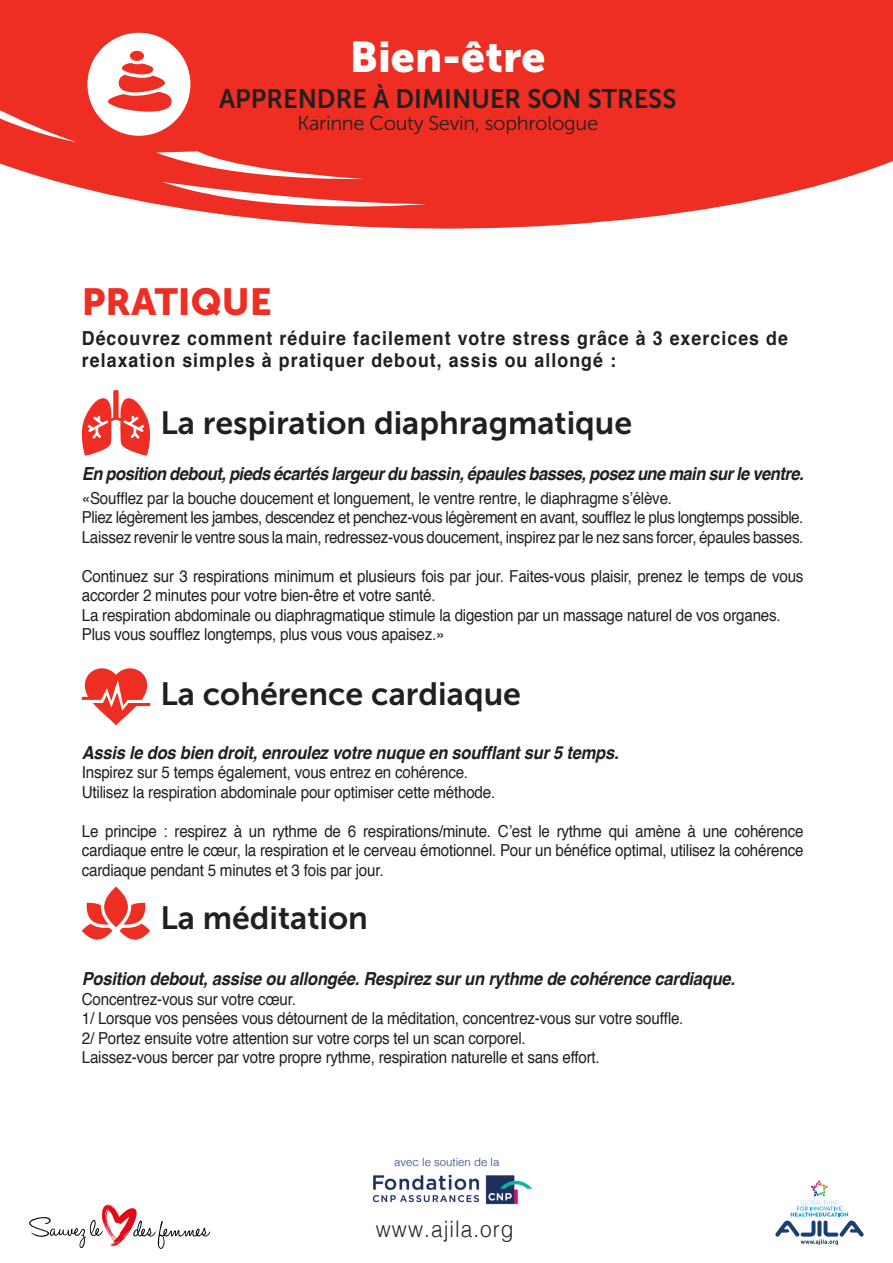
<style>
.page{position:relative;width:893px;height:1263px;background:#fff}
.page>*{position:absolute;margin:0;border:0;box-sizing:border-box;transform-origin:0 0}
.Titre_rouge{font:42.75px "Museo Sans 900";color:#fff}
.Titre_rouge-2{font:37.5px "Museo Sans 900";color:#ee2e22}
.Titre_noir{font:32.1px "Museo Sans 700";color:#231f20}
.Titre_rouge-3{font:26.7px "Museo Sans 700";color:#231f20;scale:.95 1}
.t1{font:300 22.65px "Helvetica";letter-spacing:.05em;color:#231f20;scale:.92 1}
.Titre_rouge-4{font:20.1px "Museo Sans 300";letter-spacing:-.015em;color:#231f20}
.Titre_rouge-5{font:700 19.35px/22.5px "Helvetica";letter-spacing:.06em;color:#231f20;scale:.92 1}
.Titre_rouge-6{font:italic 700 18px "Helvetica";letter-spacing:-.015em;color:#231f20;scale:.92 1}
.Titre_rouge-7{font:16.5px/19.5px "Helvetica";letter-spacing:-.015em;color:#231f20;scale:.92 1}
.t2{font:300 11.4px "Helvetica";color:#253f8e}
</style>
<div class="page">
<svg style="left:0;top:0;width:893px;height:229px;background:#ef443a"></svg>
<div style="left:87px;top:33px;width:103px;height:103px;background:#fff;border-radius:50%"></div>
<div style="left:130px;top:51px;width:14px;height:10px;background:#ee2e22;border-radius:50%"></div>
<svg style="left:108px;top:63px;width:64px;height:49px"></svg>
<svg style="left:82px;top:390px;width:68px;height:66px"></svg>
<svg style="left:82px;top:902px;width:30px;height:38px"></svg>
<svg style="left:120px;top:902px;width:30px;height:38px"></svg>
<svg style="left:104px;top:887px;width:24px;height:40px"></svg>
<svg style="left:82px;top:668px;width:68px;height:57px"></svg>
<img style="left:372px;top:1174px;width:160px;height:31px">
<svg style="left:29px;top:1204px;width:181px;height:45px"></svg>
<svg style="left:775px;top:1180px;width:89px;height:65px"></svg>
<p class="Titre_rouge" style="left:350px;top:32px;width:197px">Bien-être</p>
<p class="Titre_rouge-3" style="left:219px;top:84px;width:483px">APPRENDRE À DIMINUER SON STRESS</p>
<p class="Titre_rouge-4" style="left:297px;top:112px;width:302px">Karinne Couty Sevin, sophrologue</p>
<p class="Titre_rouge-2" style="left:82px;top:280px;width:192px">PRATIQUE</p>
<p class="Titre_rouge-5" style="left:82px;top:327px;width:769px">Découvrez comment réduire facilement votre stress grâce à 3 exercices de relaxation simples à pratiquer debout, assis ou allongé :</p>
<p class="Titre_noir" style="left:160px;top:405px;width:473px">La respiration diaphragmatique</p>
<p class="Titre_rouge-6" style="left:82px;top:458px;width:786px">En position debout, pieds écartés largeur du bassin, épaules basses, posez une main sur le ventre.</p>
<p class="Titre_rouge-7" style="left:82px;top:488px;width:643px">«Soufflez par la bouche doucement et longuement, le ventre rentre, le diaphragme s’élève.</p>
<p class="Titre_rouge-7" style="left:82px;top:508px;width:786px">Pliez légèrement les jambes, descendez et penchez-vous légèrement en avant, soufflez le plus longtemps possible.</p>
<p class="Titre_rouge-7" style="left:82px;top:527px;width:786px">Laissez revenir le ventre sous la main, redressez-vous doucement, inspirez par le nez sans forcer, épaules basses.</p>
<p class="Titre_rouge-7" style="left:82px;top:566px;width:786px">Continuez sur 3 respirations minimum et plusieurs fois par jour. Faites-vous plaisir, prenez le temps de vous accorder 2 minutes pour votre bien-être et votre santé.</p>
<p class="Titre_rouge-7" style="left:82px;top:605px;width:761px">La respiration abdominale ou diaphragmatique stimule la digestion par un massage naturel de vos organes.</p>
<p class="Titre_rouge-7" style="left:82px;top:625px;width:396px">Plus vous soufflez longtemps, plus vous vous apaisez.»</p>
<p class="Titre_noir" style="left:160px;top:676px;width:362px">La cohérence cardiaque</p>
<p class="Titre_rouge-6" style="left:82px;top:738px;width:585px">Assis le dos bien droit, enroulez votre nuque en soufflant sur 5 temps.</p>
<p class="Titre_rouge-7" style="left:82px;top:763px;width:421px">Inspirez sur 5 temps également, vous entrez en cohérence.</p>
<p class="Titre_rouge-7" style="left:82px;top:783px;width:451px">Utilisez la respiration abdominale pour optimiser cette méthode.</p>
<p class="Titre_rouge-7" style="left:82px;top:822px;width:786px;text-align:justify">Le principe : respirez à un rythme de 6 respirations/minute. C’est le rythme qui amène à une cohérence cardiaque entre le cœur, la respiration et le cerveau émotionnel. Pour un bénéfice optimal, utilisez la cohérence cardiaque pendant 5 minutes et 3 fois par jour.</p>
<p class="Titre_noir" style="left:160px;top:900px;width:209px">La méditation</p>
<p class="Titre_rouge-6" style="left:82px;top:964px;width:712px">Position debout, assise ou allongée. Respirez sur un rythme de cohérence cardiaque.</p>
<p class="Titre_rouge-7" style="left:82px;top:990px;width:234px">Concentrez-vous sur votre cœur.</p>
<p class="Titre_rouge-7" style="left:82px;top:1009px;width:655px">1/ Lorsque vos pensées vous détournent de la méditation, concentrez-vous sur votre souffle.</p>
<p class="Titre_rouge-7" style="left:82px;top:1029px;width:484px">2/ Portez ensuite votre attention sur votre corps tel un scan corporel.</p>
<p class="Titre_rouge-7" style="left:82px;top:1048px;width:564px">Laissez-vous bercer par votre propre rythme, respiration naturelle et sans effort.</p>
<p class="t2" style="left:394px;top:1152px;width:107px">avec le soutien de la</p>
<p class="t1" style="left:376px;top:1210px;width:151px">www.ajila.org</p>
</div>
